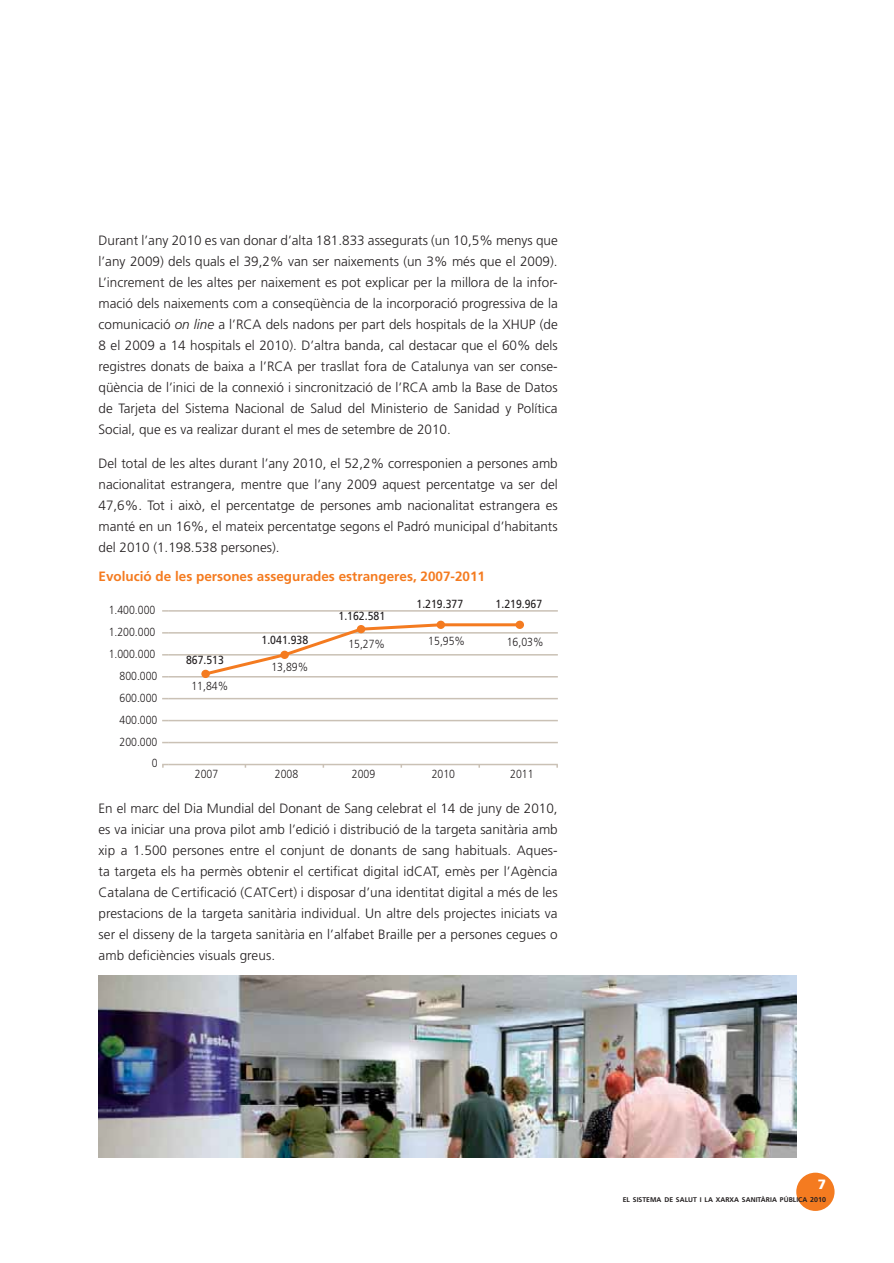
<style>
.page{position:relative;width:894px;height:1263px;background:#fff}
.page>*{position:absolute;margin:0;border:0;box-sizing:border-box;transform-origin:0 0}
.t1{font:300 13.5px/21px "Frutiger LT Std";color:#231f20;text-align:justify}
.t2{font:700 13.5px "Frutiger LT Std";color:#f47b20}
.t3{font:900 13.5px "Frutiger LT Std";color:#fff}
.t4{font:300 11.7px "Frutiger LT Std";color:#231f20;scale:.89 1}
.t5{font:11.7px "Frutiger LT Std";color:#231f20;scale:.89 1}
.t6{font:700 6.9px "Frutiger LT Std";letter-spacing:.005em;color:#231f20}
.s1{font-style:italic}
.s2{font-size:7.05px}
</style>
<div class="page">
<div style="left:796px;top:1173px;width:38px;height:38px;background:#f47b20;border-radius:50%"></div>
<img style="left:98px;top:975px;width:698px;height:182px">
<hr style="left:168px;top:742px;width:390px;height:1px;background:#cac1b5">
<hr style="left:168px;top:720px;width:390px;height:1px;background:#cac1b5">
<hr style="left:168px;top:698px;width:390px;height:1px;background:#cac1b5">
<hr style="left:168px;top:676px;width:390px;height:1px;background:#cac1b5">
<hr style="left:168px;top:654px;width:390px;height:2px;background:#cac1b5">
<hr style="left:168px;top:632px;width:390px;height:2px;background:#cac1b5">
<hr style="left:168px;top:610px;width:390px;height:2px;background:#cac1b5">
<svg style="left:162px;top:654px;width:6px;height:2px"></svg>
<svg style="left:162px;top:632px;width:6px;height:2px"></svg>
<svg style="left:162px;top:610px;width:6px;height:2px"></svg>
<hr style="left:168px;top:764px;width:390px;height:1px;background:#cac1b5">
<svg style="left:162px;top:764px;width:6px;height:4px"></svg>
<svg style="left:515px;top:621px;width:9px;height:8px"></svg>
<svg style="left:202px;top:622px;width:320px;height:55px"></svg>
<p class="t1" style="left:98px;top:230px;width:460px">Durant l’any 2010 es van donar d’alta 181.833 assegurats (un 10,5% menys que l’any 2009) dels quals el 39,2% van ser naixements (un 3% més que el 2009).<br>L’increment de les altes per naixement es pot explicar per la millora de la infor&shy;mació dels naixements com a conseqüència de la incorporació progressiva de la comunicació <span class="s1">on line</span> a l’RCA dels nadons per part dels hospitals de la XHUP (de 8 el 2009 a 14 hospitals el 2010). D’altra banda, cal destacar que el 60% dels registres donats de baixa a l’RCA per trasllat fora de Catalunya van ser conse&shy;qüència de l’inici de la connexió i sincronització de l’RCA amb la Base de Datos de Tarjeta del Sistema Nacional de Salud del Ministerio de Sanidad y Política Social, que es va realizar durant el mes de setembre de 2010.</p>
<p class="t1" style="left:98px;top:453px;width:460px">Del total de les altes durant l’any 2010, el 52,2% corresponien a persones amb nacionalitat estrangera, mentre que l’any 2009 aquest percentatge va ser del 47,6%. Tot i això, el percentatge de persones amb nacionalitat estrangera es manté en un 16%, el mateix percentatge segons el Padró municipal d’habitants del 2010 (1.198.538 persones).</p>
<p class="t2" style="left:98px;top:569px;width:388px">Evolució de les persones assegurades estrangeres, 2007-2011</p>
<p class="t4" style="left:109px;top:604px;width:54px">1.400.000</p>
<p class="t4" style="left:109px;top:626px;width:54px">1.200.000</p>
<p class="t4" style="left:109px;top:648px;width:54px">1.000.000</p>
<p class="t4" style="left:119px;top:670px;width:44px">800.000</p>
<p class="t4" style="left:119px;top:692px;width:44px">600.000</p>
<p class="t4" style="left:119px;top:714px;width:44px">400.000</p>
<p class="t4" style="left:119px;top:736px;width:44px">200.000</p>
<p class="t4" style="left:152px;top:758px;width:8px">0</p>
<p class="t5" style="left:186px;top:654px;width:44px">867.513</p>
<p class="t4" style="left:191px;top:680px;width:43px">11,84%</p>
<p class="t5" style="left:261px;top:633px;width:54px">1.041.938</p>
<p class="t4" style="left:271px;top:661px;width:43px">13,89%</p>
<p class="t5" style="left:338px;top:609px;width:54px">1.162.581</p>
<p class="t5" style="left:416px;top:597px;width:54px">1.219.377</p>
<p class="t5" style="left:495px;top:597px;width:54px">1.219.967</p>
<p class="t4" style="left:348px;top:638px;width:43px">15,27%</p>
<p class="t4" style="left:428px;top:636px;width:43px">15,95%</p>
<p class="t4" style="left:506px;top:636px;width:43px">16,03%</p>
<p class="t4" style="left:195px;top:768px;width:28px">2007</p>
<p class="t4" style="left:275px;top:768px;width:28px">2008</p>
<p class="t4" style="left:352px;top:768px;width:28px">2009</p>
<p class="t4" style="left:432px;top:768px;width:28px">2010</p>
<p class="t4" style="left:510px;top:768px;width:28px">2011</p>
<p class="t1" style="left:98px;top:799px;width:460px">En el marc del Dia Mundial del Donant de Sang celebrat el 14 de juny de 2010, es va iniciar una prova pilot amb l’edició i distribució de la targeta sanitària amb xip a 1.500 persones entre el conjunt de donants de sang habituals. Aques&shy;ta targeta els ha permès obtenir el certificat digital idCAT, emès per l’Agència Catalana de Certificació (CATCert) i disposar d’una identitat digital a més de les prestacions de la targeta sanitària individual. Un altre dels projectes iniciats va ser el disseny de la targeta sanitària en l’alfabet Braille per a persones cegues o amb deficiències visuals greus.</p>
<p class="t3" style="left:817px;top:1177px;width:10px">7</p>
<p class="t6" style="left:622px;top:1195px;width:205px">EL SISTEMA DE SALUT I LA XARXA SANITÀRIA PÚBLICA <span class="s2">2010</span></p>
</div>
